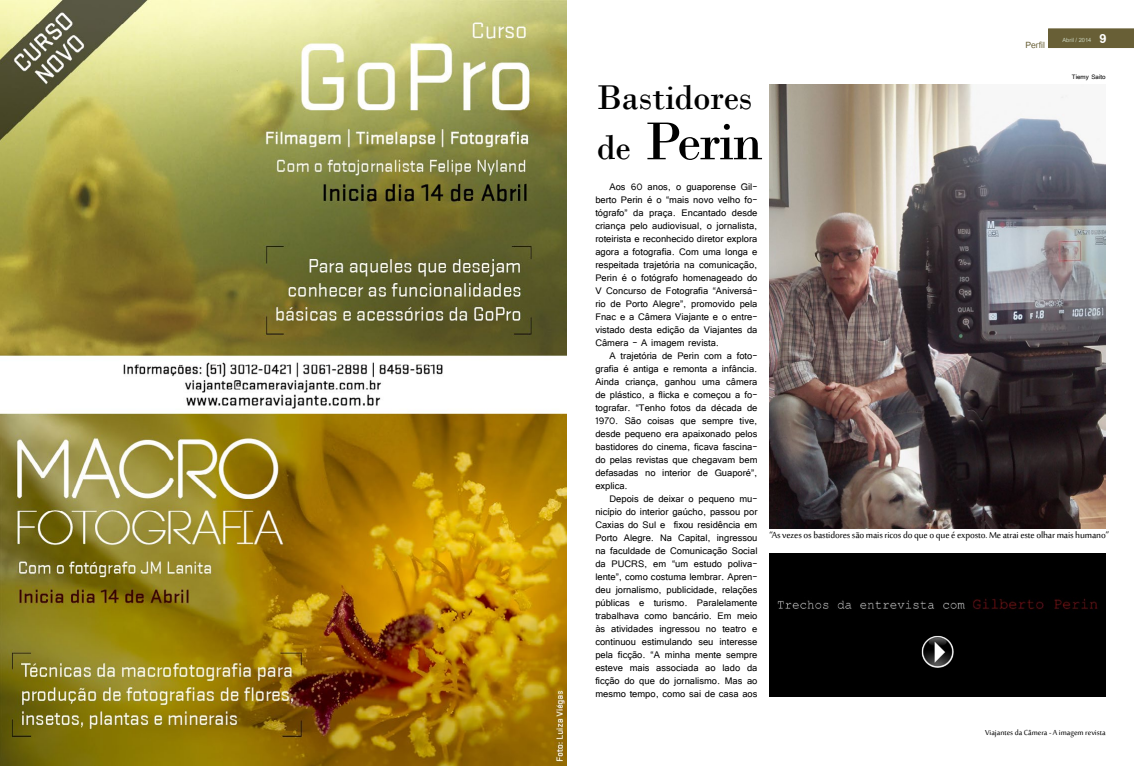
<style>
.page{position:relative;width:1134px;height:766px;background:#fff}
.page>*{position:absolute;margin:0;border:0;box-sizing:border-box;transform-origin:0 0}
.t1{font:56px "Bodoni";letter-spacing:-.03em;color:#000}
.t2{font:36px "Bodoni";letter-spacing:-.01em;color:#000}
.t3{font:700 18px "Utsaah";color:#fff}
.t4{font:12px/13px "Tunga";color:#000;text-align:justify}
.t5{font:12px "Sakkal Majalla";letter-spacing:-.01em;color:#000}
.t6{font:12px "Utsaah";color:#685f36}
.t7{font:10px "Sakkal Majalla";color:#000}
.t8{font:8px "Utsaah";color:#cad4bd}
.t9{font:8px "Tunga";color:#000}
.s1{font-size:36px}
</style>
<div class="page">
<div style="left:769px;top:552px;width:337px;height:144px;background:#000"></div>
<img style="left:769px;top:84px;width:337px;height:444px">
<div style="left:1048px;top:28px;width:86px;height:20px;background:#685f36"></div>
<img style="left:0;top:0;width:567px;height:765px">
<img style="left:777px;top:598px;width:321px;height:12px">
<img style="left:921px;top:635px;width:33px;height:33px">
<p class="t6" style="left:1025px;top:39px;width:21px">Perfil</p>
<p class="t8" style="left:1062px;top:36px;width:30px">Abril / 2014</p>
<h3 class="t3" style="left:1099px;top:29px;width:9px">9</h3>
<p class="t9" style="left:1072px;top:71px;width:35px">Tiemy Saito</p>
<h2 class="t2" style="left:597px;top:76px;width:157px">Bastidores</h2>
<h1 class="t1" style="left:597px;top:108px;width:167px"><span class="s1">de</span> Perin</h1>
<p class="t4" style="left:595px;top:179px;width:164px;text-indent:14px">Aos 60 anos, o guaporense Gil&shy;berto Perin é o “mais novo velho fo&shy;tógrafo” da praça. Encantado desde criança pelo audiovisual, o jornalista, roteirista e reconhecido diretor explora agora a fotografia. Com uma longa e respeitada trajetória na comunicação, Perin é o fotógrafo homenageado do V Concurso de Fotografia “Aniversá&shy;rio de Porto Alegre”, promovido pela Fnac e a Câmera Viajante e o entre&shy;vistado desta edição da Viajantes da Câmera – A imagem revista.</p>
<p class="t4" style="left:595px;top:348px;width:164px;text-indent:14px">A trajetória de Perin com a foto&shy;grafia é antiga e remonta a infância.<br>Ainda criança, ganhou uma câmera de plástico, a flicka e começou a fo&shy;tografar. “Tenho fotos da década de 1970. São coisas que sempre tive, desde pequeno era apaixonado pelos bastidores do cinema, ficava fascina&shy;do pelas revistas que chegavam bem defasadas no interior de Guaporé”, explica.</p>
<p class="t4" style="left:595px;top:491px;width:164px;text-indent:14px">Depois de deixar o pequeno mu&shy;nicípio do interior gaúcho, passou por Caxias do Sul e fixou residência em Porto Alegre. Na Capital, ingressou na faculdade de Comunicação Social da PUCRS, em “um estudo poliva&shy;lente”, como costuma lembrar. Apren&shy;deu jornalismo, publicidade, relações públicas e turismo. Paralelamente trabalhava como bancário. Em meio às atividades ingressou no teatro e continuou estimulando seu interesse pela ficção. “A minha mente sempre esteve mais associada ao lado da ficção do que do jornalismo. Mas ao mesmo tempo, como sai de casa aos</p>
<p class="t5" style="left:769px;top:528px;width:341px">“As vezes os bastidores são mais ricos do que o que é exposto. Me atrai este olhar mais humano”</p>
<p class="t7" style="left:985px;top:726px;width:122px">Viajantes da Câmera - A imagem revista</p>
</div>
